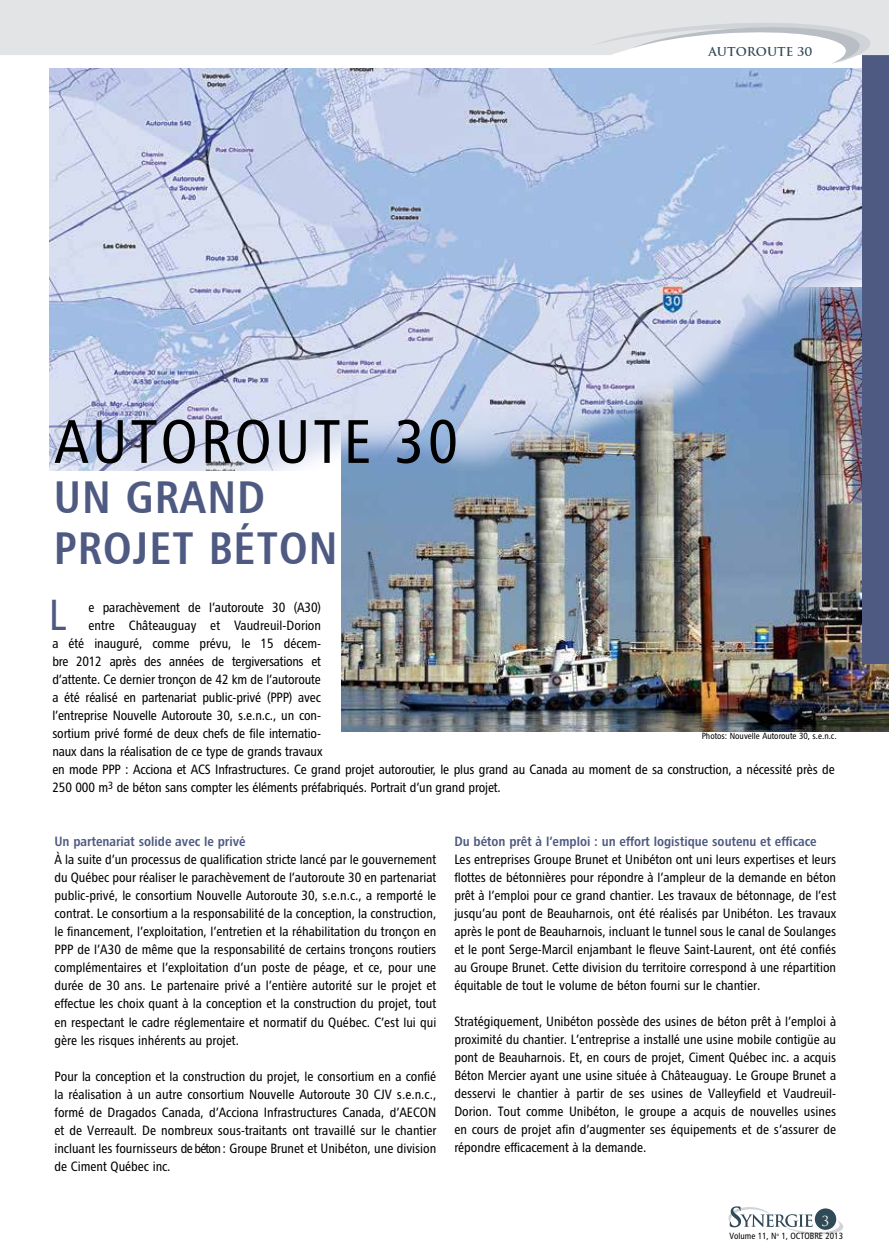
<style>
.page{position:relative;width:889px;height:1255px;background:#fff}
.page>*{position:absolute;margin:0;border:0;box-sizing:border-box;transform-origin:0 0}
.t1{font:61.5px "Chaloult Cond";color:#000}
.t2{font:45px/50.2px "Chaloult Cond Demi Gras Normal";letter-spacing:.025em;color:#4f5a82}
.t3{font:43.65px "Chaloult Cond";color:#4f5a82}
.t4{font:13.5px/18px "Chaloult Cond";letter-spacing:-.01em;color:#000;text-align:justify}
.t5{font:13.5px "Chaloult Cond Demi Gras";color:#4f5a82}
.t6{font:13.5px "Trajan";color:#fff}
.t7{font:700 12px "Trajan";color:#314a57}
.t8{font:9px "Chaloult Cond";color:#000}
</style>
<div class="page">
<svg style="left:728px;top:1206px;width:115px;height:29px"></svg>
<div style="left:815px;top:1208px;width:21px;height:21px;background:#314a57;border-radius:50%"></div>
<img style="left:341px;top:471px;width:548px;height:260px">
<img style="left:49px;top:69px;width:813px;height:402px">
<div style="left:862px;top:25px;width:27px;height:639px;background:#4f5a82"></div>
<div style="left:0;top:0;width:889px;height:55px;background:#e2e4e6"></div>
<svg style="left:591px;top:19px;width:280px;height:45px"></svg>
<h1 class="t1" style="left:54px;top:403px;width:73px">Autoroute</h1>
<h1 class="t1" style="left:394px;top:403px;width:65px">30</h1>
<h2 class="t2" style="left:54px;top:471px;width:285px">UN GRAND<br>PROJET BÉTON</h2>
<p class="t7" style="left:708px;top:44px;width:105px">AUTOROUTE 30</p>
<h3 class="t3" style="left:49px;top:588px;width:19px">L</h3>
<p class="t4" style="left:88px;top:598px;width:234px">e parachèvement de l’autoroute 30 (A30)</p>
<p class="t4" style="left:88px;top:616px;width:234px">entre Châteauguay et Vaudreuil-Dorion</p>
<p class="t4" style="left:52px;top:634px;width:270px">a été inauguré, comme prévu, le 15 décem-</p>
<p class="t4" style="left:52px;top:652px;width:270px">bre 2012 après des années de tergiversations et</p>
<p class="t4" style="left:52px;top:670px;width:270px">d’attente. Ce dernier tronçon de 42 km de l’autoroute</p>
<p class="t4" style="left:52px;top:688px;width:270px">a été réalisé en partenariat public-privé (PPP) avec</p>
<p class="t4" style="left:52px;top:706px;width:270px">l’entreprise Nouvelle Autoroute 30, s.e.n.c., un con-</p>
<p class="t4" style="left:52px;top:724px;width:270px">sortium privé formé de deux chefs de file internatio-</p>
<p class="t4" style="left:52px;top:742px;width:272px">naux dans la réalisation de ce type de grands travaux</p>
<p class="t4" style="left:52px;top:760px;width:784px">en mode PPP : Acciona et ACS Infrastructures. Ce grand projet autoroutier, le plus grand au Canada au moment de sa construction, a nécessité près de</p>
<p class="t4" style="left:52px;top:778px;width:450px">250 000 m<sup>3</sup> de béton sans compter les éléments préfabriqués. Portrait d’un grand projet.</p>
<p class="t8" style="left:701px;top:730px;width:136px">Photos: Nouvelle Autoroute 30, s.e.n.c.</p>
<p class="t5" style="left:54px;top:833px;width:193px">Un partenariat solide avec le privé</p>
<p class="t4" style="left:54px;top:850px;width:383px">À la suite d’un processus de qualification stricte lancé par le gouvernement du Québec pour réaliser le parachèvement de l’autoroute 30 en partenariat public-privé, le consortium Nouvelle Autoroute 30, s.e.n.c., a remporté le contrat. Le consortium a la responsabilité de la conception, la construction, le financement, l’exploitation, l’entretien et la réhabilitation du tronçon en PPP de l’A30 de même que la responsabilité de certains tronçons routiers complémentaires et l’exploitation d’un poste de péage, et ce, pour une durée de 30 ans. Le partenaire privé a l’entière autorité sur le projet et effectue les choix quant à la conception et la construction du projet, tout en respectant le cadre réglementaire et normatif du Québec. C’est lui qui gère les risques inhérents au projet.</p>
<p class="t4" style="left:54px;top:1066px;width:383px">Pour la conception et la construction du projet, le consortium en a confié la réalisation à un autre consortium Nouvelle Autoroute 30 CJV s.e.n.c., formé de Dragados Canada, d’Acciona Infrastructures Canada, d’AECON et de Verreault. De nombreux sous-traitants ont travaillé sur le chantier incluant les fournisseurs de béton : Groupe Brunet et Unibéton, une division de Ciment Québec inc.</p>
<p class="t5" style="left:454px;top:833px;width:364px">Du béton prêt à l’emploi : un effort logistique soutenu et efficace</p>
<p class="t4" style="left:454px;top:850px;width:383px">Les entreprises Groupe Brunet et Unibéton ont uni leurs expertises et leurs flottes de bétonnières pour répondre à l’ampleur de la demande en béton prêt à l’emploi pour ce grand chantier. Les travaux de bétonnage, de l’est jusqu’au pont de Beauharnois, ont été réalisés par Unibéton. Les travaux après le pont de Beauharnois, incluant le tunnel sous le canal de Soulanges et le pont Serge-Marcil enjambant le fleuve Saint-Laurent, ont été confiés au Groupe Brunet. Cette division du territoire correspond à une répartition équitable de tout le volume de béton fourni sur le chantier.</p>
<p class="t4" style="left:454px;top:1012px;width:383px">Stratégiquement, Unibéton possède des usines de béton prêt à l’emploi à proximité du chantier. L’entreprise a installé une usine mobile contigüe au pont de Beauharnois. Et, en cours de projet, Ciment Québec inc. a acquis Béton Mercier ayant une usine située à Châteauguay. Le Groupe Brunet a desservi le chantier à partir de ses usines de Valleyfield et Vaudreuil-Dorion. Tout comme Unibéton, le groupe a acquis de nouvelles usines en cours de projet afin d’augmenter ses équipements et de s’assurer de répondre efficacement à la demande.</p>
<p class="t6" style="left:821px;top:1213px;width:9px">3</p>
<p class="t8" style="left:729px;top:1230px;width:115px">Volume 11, N<sup>o</sup> 1, OCTOBRE 2013</p>
</div>
